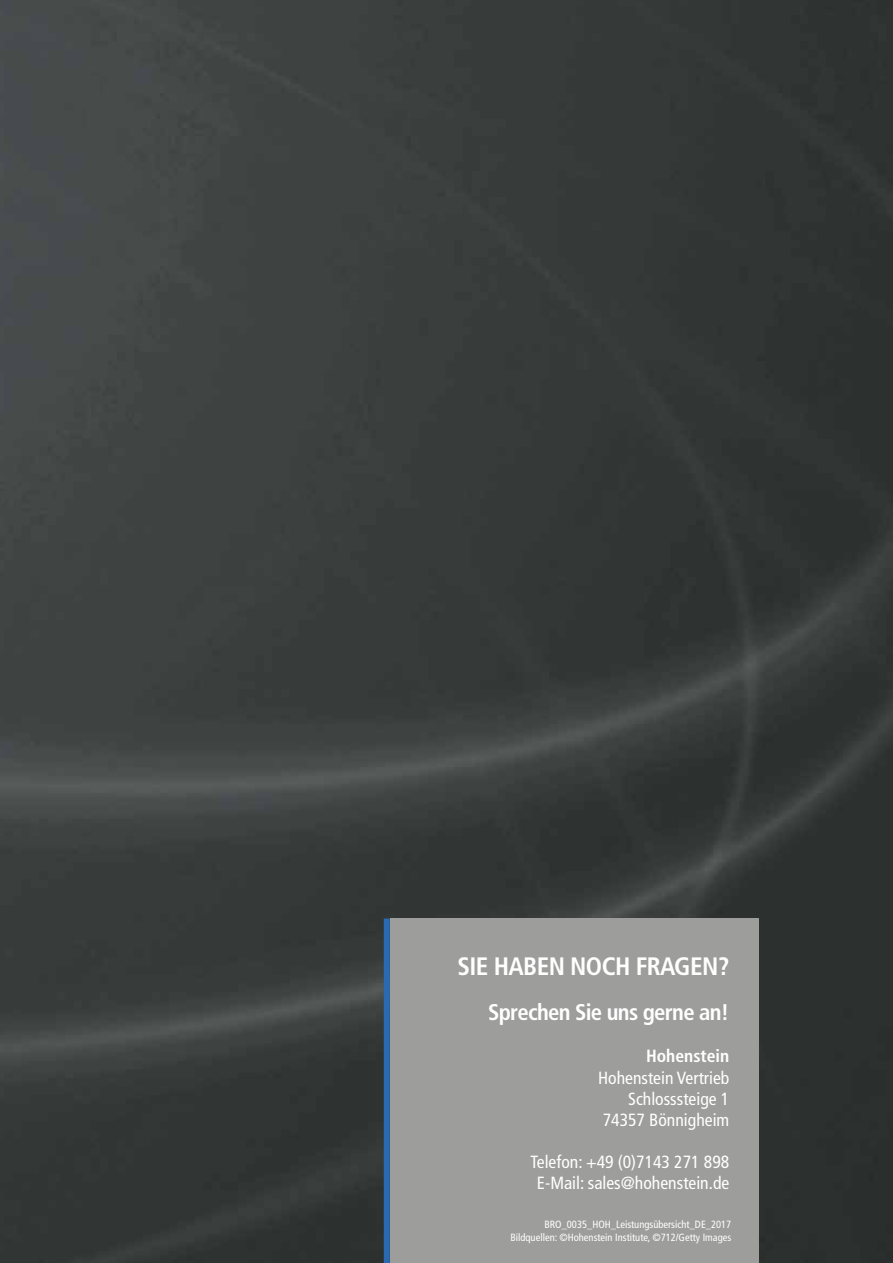
<style>
.page{position:relative;width:893px;height:1263px;background:#fff}
.page>*{position:absolute;margin:0;border:0;box-sizing:border-box;transform-origin:0 0}
.t1{font:700 condensed 25.2px "Frutiger";letter-spacing:-.025em;color:#fff}
.t2{font:700 condensed 22.65px "Frutiger";letter-spacing:-.03em;color:#fff}
.t3{font:condensed 17.7px/21.1px "Frutiger";color:#fff;text-align:right}
.t4{font:700 condensed 17.7px "Frutiger";color:#fff}
.t5{font:condensed 10.5px/12.6px "Frutiger";color:#fff;text-align:right}
</style>
<div class="page">
<img style="left:0;top:0;width:893px;height:1263px">
<div style="left:390px;top:918px;width:368px;height:345px;background:#9d9d9c"></div>
<div style="left:384px;top:918px;width:6px;height:345px;background:#2a6ab2"></div>
<h1 class="t1" style="left:457px;top:951px;width:273px">SIE HABEN NOCH FRAGEN?</h1>
<p class="t2" style="left:488px;top:999px;width:243px">Sprechen Sie uns gerne an!</p>
<p class="t4" style="left:646px;top:1046px;width:85px">Hohenstein</p>
<p class="t3" style="left:598px;top:1067px;width:133px">Hohenstein Vertrieb<br>Schlosssteige 1<br>74357 Bönnigheim</p>
<p class="t3" style="left:530px;top:1151px;width:200px;text-align:center">Telefon: +49 (0)7143 271 898<br>E-Mail: sales@hohenstein.de</p>
<p class="t5" style="left:510px;top:1218px;width:222px">BRO_0035_HOH_Leistungsübersicht_DE_2017<br>Bildquellen: ©Hohenstein Institute, ©712/Getty Images</p>
</div>
